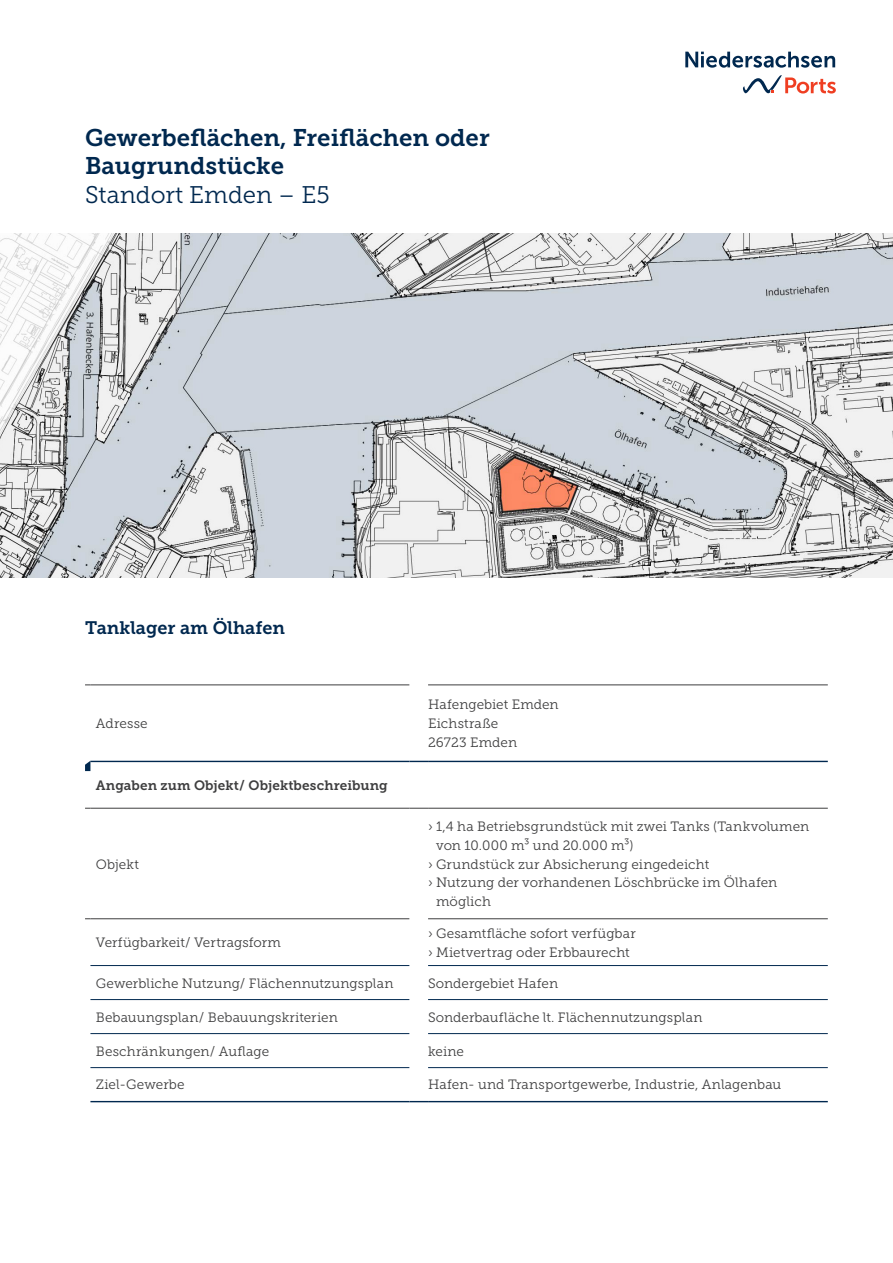
<style>
.page{position:relative;width:893px;height:1263px;background:#fff}
.page>*{position:absolute;margin:0;border:0;box-sizing:border-box;transform-origin:0 0}
.t1{font:24px/28.8px "Museo Slab 700";color:#00284f}
.t2{font:24px "Museo Slab 300";color:#00284f}
.t3{font:18px "Museo Slab 700";color:#00284f}
.t4{font:13.5px/18.6px "Museo Slab 300";letter-spacing:.005em;color:#3e3e3f}
.t5{font:13.5px "Museo Slab 700";letter-spacing:.01em;color:#3e3e3f}
</style>
<div class="page">
<img style="left:0;top:234px;width:893px;height:343px">
<hr style="left:90px;top:685px;width:319px;height:1px;background:#3e3e3f">
<hr style="left:428px;top:685px;width:400px;height:1px;background:#3e3e3f">
<hr style="left:90px;top:918px;width:319px;height:1px;background:#3e3e3f">
<hr style="left:428px;top:918px;width:400px;height:1px;background:#3e3e3f">
<hr style="left:90px;top:761px;width:319px;height:1px;background:#00284f">
<svg style="left:409px;top:761px;width:19px;height:1px"></svg>
<hr style="left:428px;top:761px;width:400px;height:1px;background:#00284f">
<hr style="left:90px;top:808px;width:319px;height:1px;background:#3e3e3f">
<svg style="left:409px;top:808px;width:19px;height:1px"></svg>
<hr style="left:428px;top:808px;width:400px;height:1px;background:#3e3e3f">
<hr style="left:90px;top:965px;width:319px;height:1px;background:#00284f">
<hr style="left:90px;top:999px;width:319px;height:1px;background:#00284f">
<hr style="left:90px;top:1033px;width:319px;height:1px;background:#00284f">
<hr style="left:90px;top:1067px;width:319px;height:1px;background:#00284f">
<hr style="left:428px;top:999px;width:400px;height:1px;background:#00284f">
<hr style="left:428px;top:1033px;width:400px;height:1px;background:#00284f">
<hr style="left:428px;top:1067px;width:400px;height:1px;background:#00284f">
<hr style="left:428px;top:965px;width:400px;height:1px;background:#00284f">
<hr style="left:428px;top:1101px;width:400px;height:1px;background:#00284f">
<hr style="left:90px;top:1101px;width:319px;height:1px;background:#00284f">
<svg style="left:409px;top:1101px;width:19px;height:1px"></svg>
<svg style="left:85px;top:761px;width:5px;height:10px"></svg>
<svg style="left:685px;top:52px;width:150px;height:16px"></svg>
<svg style="left:743px;top:75px;width:93px;height:19px"></svg>
<h1 class="t1" style="left:85px;top:123px;width:406px">Gewerbeflächen, Freiflächen oder<br>Baugrundstücke</h1>
<h1 class="t2" style="left:85px;top:182px;width:246px">Standort Emden – E5</h1>
<h2 class="t3" style="left:85px;top:618px;width:201px">Tanklager am Ölhafen</h2>
<p class="t4" style="left:96px;top:714px;width:53px">Adresse</p>
<p class="t5" style="left:96px;top:778px;width:293px">Angaben zum Objekt/ Objektbeschreibung</p>
<p class="t4" style="left:96px;top:855px;width:45px">Objekt</p>
<p class="t4" style="left:428px;top:695px;width:132px">Hafengebiet Emden<br>Eichstraße<br>26723 Emden</p>
<p class="t4" style="left:428px;top:817px;width:383px">› 1,4 ha Betriebsgrundstück mit zwei Tanks (Tankvolumen</p>
<p class="t4" style="left:436px;top:836px;width:199px">von 10.000 m³ und 20.000 m³)</p>
<p class="t4" style="left:428px;top:855px;width:283px">› Grundstück zur Absicherung eingedeicht</p>
<p class="t4" style="left:428px;top:873px;width:351px">› Nutzung der vorhandenen Löschbrücke im Ölhafen</p>
<p class="t4" style="left:436px;top:892px;width:56px">möglich</p>
<p class="t4" style="left:96px;top:933px;width:186px">Verfügbarkeit/ Vertragsform</p>
<p class="t4" style="left:428px;top:924px;width:209px">› Gesamtfläche sofort verfügbar › Mietvertrag oder Erbbaurecht</p>
<p class="t4" style="left:96px;top:974px;width:299px">Gewerbliche Nutzung/ Flächennutzungsplan</p>
<p class="t4" style="left:428px;top:974px;width:131px">Sondergebiet Hafen</p>
<p class="t4" style="left:96px;top:1008px;width:243px">Bebauungsplan/ Bebauungskriterien</p>
<p class="t4" style="left:428px;top:1008px;width:276px">Sonderbaufläche lt. Flächennutzungsplan</p>
<p class="t4" style="left:96px;top:1042px;width:175px">Beschränkungen/ Auflage</p>
<p class="t4" style="left:428px;top:1042px;width:37px">keine</p>
<p class="t4" style="left:96px;top:1075px;width:90px">Ziel-Gewerbe</p>
<p class="t4" style="left:428px;top:1075px;width:355px">Hafen- und Transportgewerbe, Industrie, Anlagenbau</p>
</div>
